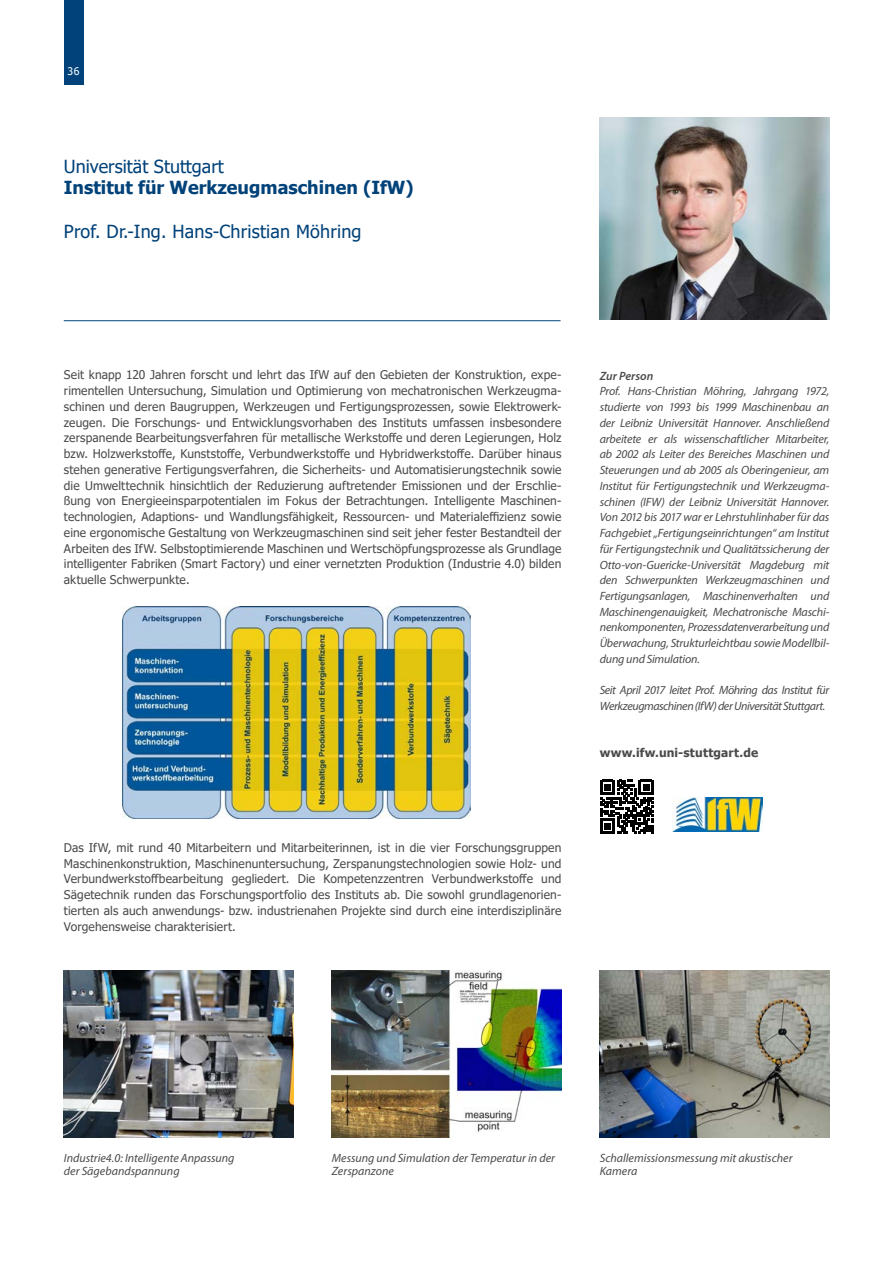
<style>
.page{position:relative;width:893px;height:1263px;background:#fff}
.page>*{position:absolute;margin:0;border:0;box-sizing:border-box;transform-origin:0 0}
.t1{font:18px "Tahoma";letter-spacing:.01em;color:#004279}
.t2{font:700 18px "Tahoma";color:#004279}
.t3{font:12px/15.8px "Tahoma";letter-spacing:.01em;color:#4a4a4c;text-align:justify}
.t4{font:italic 12px/15.8px "Myriad Pro";letter-spacing:-.01em;color:#4a4a4c}
.t5{font:italic 12px/15.8px "Myriad Pro";letter-spacing:-.035em;color:#4a4a4c}
.t6{font:700 12px "Tahoma";letter-spacing:.02em;color:#4a4a4c}
.t7{font:italic 600 12px "Myriad Pro";letter-spacing:.01em;color:#4a4a4c}
.t8{font:10.5px "Tahoma";color:#fff}
</style>
<div class="page">
<div style="left:64px;top:0;width:19px;height:85px;background:#004279"></div>
<svg style="left:600px;top:780px;width:54px;height:53px"></svg>
<img style="left:600px;top:117px;width:229px;height:202px">
<img style="left:600px;top:971px;width:229px;height:166px">
<img style="left:332px;top:971px;width:229px;height:166px">
<img style="left:64px;top:971px;width:230px;height:166px">
<img style="left:122px;top:607px;width:349px;height:211px">
<img style="left:673px;top:797px;width:89px;height:35px">
<hr style="left:64px;top:320px;width:497px;height:1px;background:#004279">
<p class="t8" style="left:67px;top:64px;width:14px">36</p>
<h1 class="t1" style="left:64px;top:154px;width:161px">Universität Stuttgart</h1>
<h1 class="t2" style="left:64px;top:175px;width:351px">Institut für Werkzeugmaschinen (IfW)</h1>
<h1 class="t1" style="left:64px;top:219px;width:299px">Prof. Dr.-Ing. Hans-Christian Möhring</h1>
<p class="t3" style="left:64px;top:368px;width:499px">Seit knapp 120 Jahren forscht und lehrt das IfW auf den Gebieten der Konstruktion, expe&shy;rimentellen Untersuchung, Simulation und Optimierung von mechatronischen Werkzeugma&shy;schinen und deren Baugruppen, Werkzeugen und Fertigungsprozessen, sowie Elektrowerk&shy;zeugen. Die Forschungs- und Entwicklungsvorhaben des Instituts umfassen insbesondere zerspanende Bearbeitungsverfahren für metallische Werkstoffe und deren Legierungen, Holz bzw. Holzwerkstoffe, Kunststoffe, Verbundwerkstoffe und Hybridwerkstoffe. Darüber hinaus stehen generative Fertigungsverfahren, die Sicherheits- und Automatisierungstechnik sowie die Umwelttechnik hinsichtlich der Reduzierung auftretender Emissionen und der Erschlie&shy;ßung von Energieeinsparpotentialen im Fokus der Betrachtungen. Intelligente Maschinen&shy;technologien, Adaptions- und Wandlungsfähigkeit, Ressourcen- und Materialeffizienz sowie eine ergonomische Gestaltung von Werkzeugmaschinen sind seit jeher fester Bestandteil der Arbeiten des IfW. Selbstoptimierende Maschinen und Wertschöpfungsprozesse als Grundlage intelligenter Fabriken (Smart Factory) und einer vernetzten Produktion (Industrie 4.0) bilden aktuelle Schwerpunkte.</p>
<p class="t3" style="left:64px;top:840px;width:499px">Das IfW, mit rund 40 Mitarbeitern und Mitarbeiterinnen, ist in die vier Forschungsgruppen Maschinenkonstruktion, Maschinenuntersuchung, Zerspanungstechnologien sowie Holz- und Verbundwerkstoffbearbeitung gegliedert. Die Kompetenzzentren Verbundwerkstoffe und Sägetechnik runden das Forschungsportfolio des Instituts ab. Die sowohl grundlagenorien&shy;tierten als auch anwendungs- bzw. industrienahen Projekte sind durch eine interdisziplinäre Vorgehensweise charakterisiert.</p>
<p class="t7" style="left:600px;top:368px;width:55px">Zur Person</p>
<p class="t4" style="left:600px;top:383px;width:231px;text-align:justify">Prof. Hans-Christian Möhring, Jahrgang 1972, studierte von 1993 bis 1999 Maschinenbau an der Leibniz Universität Hannover. Anschließend arbeitete er als wissenschaftlicher Mitarbeiter, ab 2002 als Leiter des Bereiches Maschinen und Steuerungen und ab 2005 als Oberingenieur, am Institut für Fertigungstechnik und Werkzeugma&shy;schinen (IFW) der Leibniz Universität Hannover.<br>Von 2012 bis 2017 war er Lehrstuhlinhaber für das Fachgebiet „Fertigungseinrichtungen“ am Institut für Fertigungstechnik und Qualitätssicherung der Otto-von-Guericke-Universität Magdeburg mit den Schwerpunkten Werkzeugmaschinen und Fertigungsanlagen, Maschinenverhalten und Maschinengenauigkeit, Mechatronische Maschi&shy;nenkomponenten, Prozessdatenverarbeitung und Überwachung, Strukturleichtbau sowie Modellbil&shy;dung und Simulation.</p>
<p class="t5" style="left:600px;top:682px;width:231px">Seit April 2017 leitet Prof. Möhring das Institut für<br>Werkzeugmaschinen (IfW) der Universität Stuttgart.</p>
<p class="t6" style="left:600px;top:745px;width:160px">www.ifw.uni-stuttgart.de</p>
<p class="t4" style="left:64px;top:1151px;width:172px;line-height:13.2px">Industrie4.0: Intelligente Anpassung der Sägebandspannung</p>
<p class="t4" style="left:332px;top:1151px;width:225px;line-height:13.2px">Messung und Simulation der Temperatur in der<br>Zerspanzone</p>
<p class="t4" style="left:600px;top:1151px;width:194px;line-height:13.2px">Schallemissionsmessung mit akustischer<br>Kamera</p>
</div>
